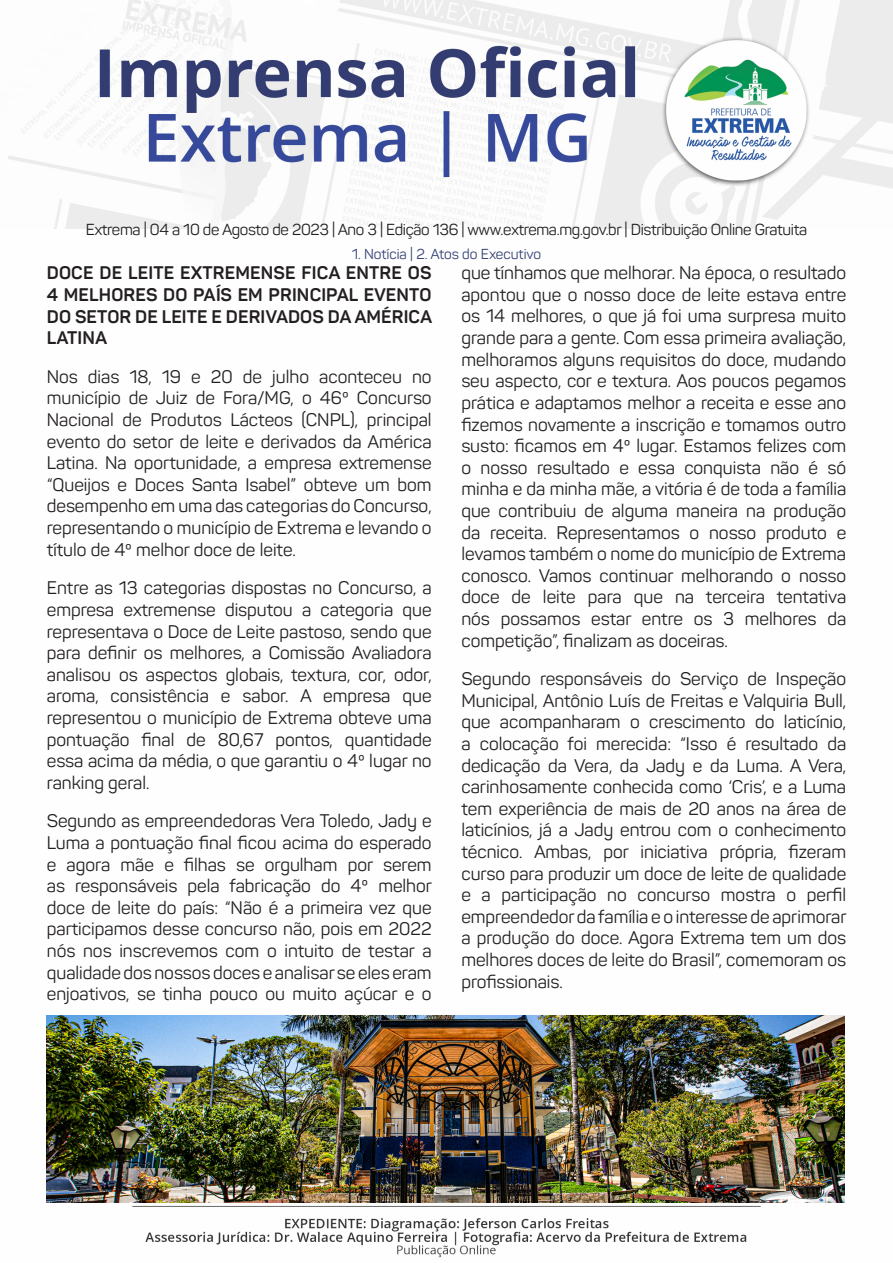
<style>
.page{position:relative;width:893px;height:1263px;background:#fff}
.page>*{position:absolute;margin:0;border:0;box-sizing:border-box;transform-origin:0 0}
.t1{font:18px/21.6px "Panton";color:#231f20;text-align:justify}
.t2{font:700 18px/21.6px "Panton";letter-spacing:.01em;color:#231f20;text-align:justify}
.t3{font:15.75px "Panton";letter-spacing:-.02em;color:#231f20}
.t4{font:14.25px "Panton";color:#344174}
</style>
<div class="page">
<img style="left:8px;top:0;width:885px;height:1258px">
<img style="left:47px;top:1016px;width:797px;height:186px">
<p class="t3" style="left:86px;top:220px;width:723px">Extrema | 04 a 10 de Agosto de 2023 | Ano 3 | Edição 136 | www.extrema.mg.gov.br | Distribuição Online Gratuita</p>
<p class="t4" style="left:352px;top:246px;width:191px">1. Notícia | 2. Atos do Executivo</p>
<p class="t2" style="left:47px;top:262px;width:387px">DOCE DE LEITE EXTREMENSE FICA ENTRE OS 4 MELHORES DO PAÍS EM PRINCIPAL EVENTO DO SETOR DE LEITE E DERIVADOS DA AMÉRICA LATINA</p>
<p class="t1" style="left:47px;top:366px;width:386px">Nos dias 18, 19 e 20 de julho aconteceu no município de Juiz de Fora/MG, o 46º Concurso Nacional de Produtos Lácteos (CNPL), principal evento do setor de leite e derivados da América Latina. Na oportunidade, a empresa extremense “Queijos e Doces Santa Isabel” obteve um bom desempenho em uma das categorias do Concurso, representando o município de Extrema e levando o título de 4º melhor doce de leite.</p>
<p class="t1" style="left:47px;top:577px;width:386px">Entre as 13 categorias dispostas no Concurso, a empresa extremense disputou a categoria que representava o Doce de Leite pastoso, sendo que para definir os melhores, a Comissão Avaliadora analisou os aspectos globais, textura, cor, odor, aroma, consistência e sabor. A empresa que representou o município de Extrema obteve uma pontuação final de 80,67 pontos, quantidade essa acima da média, o que garantiu o 4º lugar no ranking geral.</p>
<p class="t1" style="left:47px;top:810px;width:387px">Segundo as empreendedoras Vera Toledo, Jady e Luma a pontuação final ficou acima do esperado e agora mãe e filhas se orgulham por serem as responsáveis pela fabricação do 4º melhor doce de leite do país: “Não é a primeira vez que participamos desse concurso não, pois em 2022 nós nos inscrevemos com o intuito de testar a qualidade dos nossos doces e analisar se eles eram enjoativos, se tinha pouco ou muito açúcar e o</p>
<p class="t1" style="left:461px;top:262px;width:386px">que tínhamos que melhorar. Na época, o resultado apontou que o nosso doce de leite estava entre os 14 melhores, o que já foi uma surpresa muito grande para a gente. Com essa primeira avaliação, melhoramos alguns requisitos do doce, mudando seu aspecto, cor e textura. Aos poucos pegamos prática e adaptamos melhor a receita e esse ano fizemos novamente a inscrição e tomamos outro susto: ficamos em 4º lugar. Estamos felizes com o nosso resultado e essa conquista não é só minha e da minha mãe, a vitória é de toda a família que contribuiu de alguma maneira na produção da receita. Representamos o nosso produto e levamos também o nome do município de Extrema conosco. Vamos continuar melhorando o nosso doce de leite para que na terceira tentativa nós possamos estar entre os 3 melhores da competição”, finalizam as doceiras.</p>
<p class="t1" style="left:461px;top:668px;width:387px">Segundo responsáveis do Serviço de Inspeção Municipal, Antônio Luís de Freitas e Valquiria Bull, que acompanharam o crescimento do laticínio, a colocação foi merecida: “Isso é resultado da dedicação da Vera, da Jady e da Luma. A Vera, carinhosamente conhecida como ‘Cris’, e a Luma tem experiência de mais de 20 anos na área de laticínios, já a Jady entrou com o conhecimento técnico. Ambas, por iniciativa própria, fizeram curso para produzir um doce de leite de qualidade e a participação no concurso mostra o perfil empreendedor da família e o interesse de aprimorar a produção do doce. Agora Extrema tem um dos melhores doces de leite do Brasil”, comemoram os profissionais.</p>
</div>
